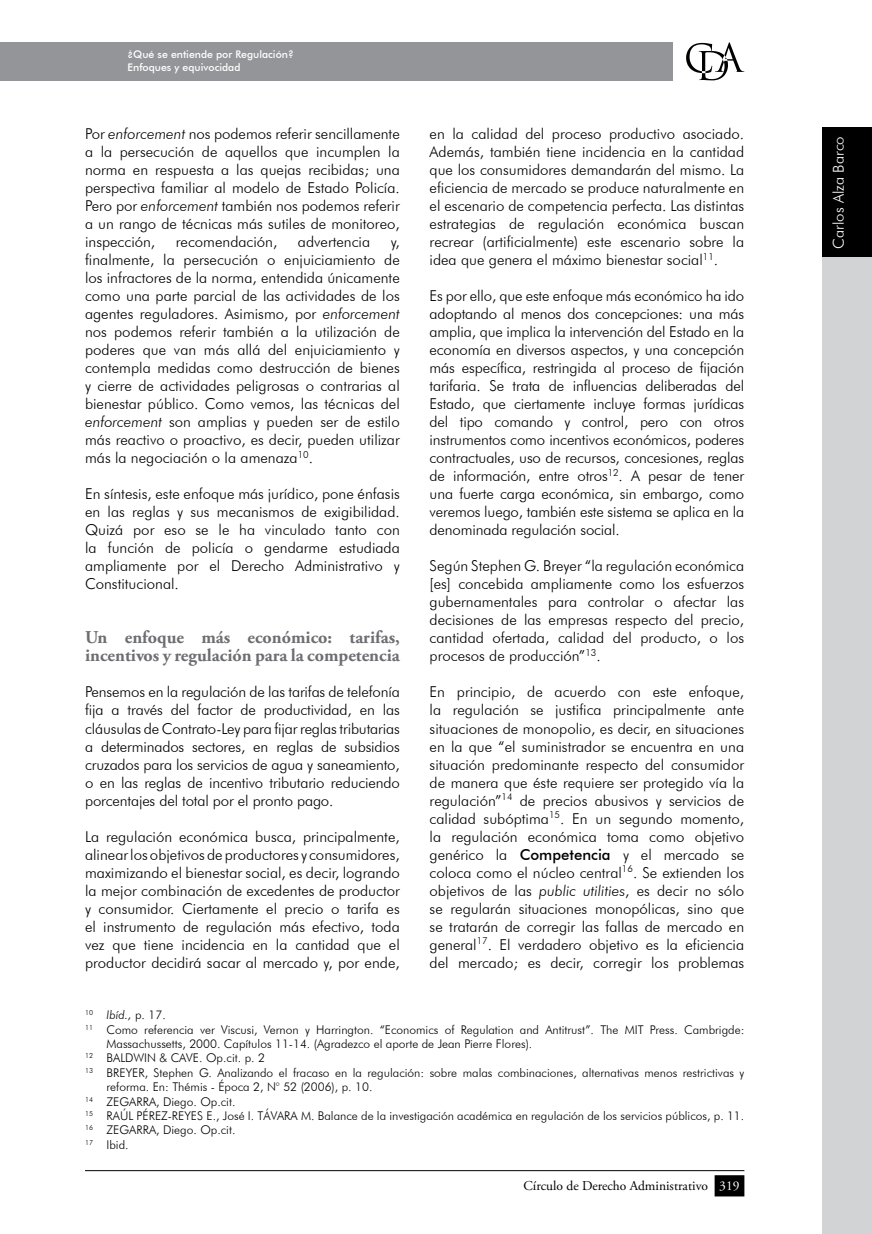
<style>
.page{position:relative;width:872px;height:1234px;background:#fff}
.page>*{position:absolute;margin:0;border:0;box-sizing:border-box;transform-origin:0 0}
.t1{font:700 18px/18px "Adobe Garamond Pro";color:#6d6e71}
.t2{font:300 15px/18px "Futura BT";color:#000;text-align:justify}
.t3{font:300 15px "Futura BT";color:#fff}
.t4{font:13.5px "Adobe Garamond Pro";color:#000}
.t5{font:300 12px "Futura BT";color:#000}
.t6{font:italic 300 12px "Futura BT";color:#000}
.t7{font:500 10.5px/12.6px "Futura BT";color:#fff}
.s1{font-style:italic}
.s2{font-weight:500}
.s3{font-style:normal}
.s4{color:#fff}
</style>
<div class="page">
<div style="left:822px;top:211px;width:50px;height:1022px;background:#d1d3d4"></div>
<div style="left:822px;top:128px;width:50px;height:129px;background:#000"></div>
<div style="left:0;top:43px;width:673px;height:38px;background:#939598"></div>
<svg style="left:686px;top:42px;width:58px;height:38px"></svg>
<hr style="left:85px;top:1169px;width:659px;height:1px;background:#000">
<div style="left:715px;top:1175px;width:28px;height:20px;background:#000"></div>
<div style="left:714px;top:1174px;width:30px;height:22px;border:2px solid #000"></div>
<p class="t7" style="left:128px;top:48px;width:168px">¿Qué se entiende por Regulación?<br>Enfoques y equivocidad</p>
<p class="t2" style="left:85px;top:125px;width:316px">Por <span class="s1">enforcement</span> nos podemos referir sencillamente a la persecución de aquellos que incumplen la norma en respuesta a las quejas recibidas; una perspectiva familiar al modelo de Estado Policía.<br>Pero por <span class="s1">enforcement</span> también nos podemos referir a un rango de técnicas más sutiles de monitoreo, inspección,</p>
<p class="t2" style="left:176px;top:233px;width:103px">recomendación,</p>
<p class="t2" style="left:298px;top:233px;width:74px">advertencia</p>
<p class="t2" style="left:85px;top:233px;width:316px;text-indent:306px">y, finalmente, la persecución o enjuiciamiento de los infractores de la norma, entendida únicamente como una parte parcial de las actividades de los agentes reguladores. Asimismo, por <span class="s1">enforcement </span>nos podemos referir también a la utilización de poderes que van más allá del enjuiciamiento y contempla medidas como destrucción de bienes y cierre de actividades peligrosas o contrarias al bienestar público. Como vemos, las técnicas del <span class="s1">enforcement</span> son amplias y pueden ser de estilo más reactivo o proactivo, es decir, pueden utilizar más la negociación o la amenaza<sup>10</sup>.</p>
<p class="t2" style="left:85px;top:485px;width:316px">E n síntesis, este enfoque más jurídico, pone énfasis en las reglas y sus mecanismos de exigibilidad.<br>Quizá por eso se le ha vinculado tanto con la función de policía o gendarme estudiada ampliamente por el Derecho Administrativo y Constitucional.</p>
<p class="t1" style="left:85px;top:629px;width:316px">Un enfoque más económico: tarifas, incentivos y regulación para la competencia</p>
<p class="t2" style="left:85px;top:683px;width:316px">Pensemos en la regulación de las tarifas de telefonía fija a través del factor de productividad, en las cláusulas de Contrato-Ley para fijar reglas tributarias a determinados sectores, en reglas de subsidios cruzados para los servicios de agua y saneamiento, o en las reglas de incentivo tributario reduciendo porcentajes del total por el pronto pago.</p>
<p class="t2" style="left:85px;top:827px;width:316px">La regulación económica busca, principalmente, alinear los objetivos de productores y consumidores, maximizando el bienestar social, es decir, logrando la mejor combinación de excedentes de productor y consumidor. Ciertamente el precio o tarifa es el instrumento de regulación más efectivo, toda vez que tiene incidencia en la cantidad que el productor decidirá sacar al mercado y, por ende,</p>
<p class="t2" style="left:429px;top:125px;width:316px">en la calidad del proceso productivo asociado.<br>Además, también tiene incidencia en la cantidad que los consumidores demandarán del mismo. La eficiencia de mercado se produce naturalmente en el escenario de competencia perfecta. Las distintas estrategias de regulación económica buscan recrear (artificialmente) este escenario sobre la idea que genera el máximo bienestar social<sup>11</sup>.</p>
<p class="t2" style="left:429px;top:287px;width:316px">Es por ello, que este enfoque más económico ha ido adoptando al menos dos concepciones: una más amplia, que implica la intervención del Estado en la economía en diversos aspectos, y una concepción más específica, restringida al proceso de fijación tarifaria. Se trata de influencias deliberadas del Estado, que ciertamente incluye formas jurídicas del tipo comando y control, pero con otros instrumentos como incentivos económicos, poderes contractuales, uso de recursos, concesiones, reglas de información, entre otros<sup>12</sup>. A pesar de tener una fuerte carga económica, sin embargo, como veremos luego, también este sistema se aplica en la denominada regulación social.</p>
<p class="t2" style="left:429px;top:557px;width:316px">Según Stephen G. Breyer “la regulación económica [es] concebida ampliamente como los esfuerzos gubernamentales para controlar o afectar las decisiones de las empresas respecto del precio, cantidad ofertada, calidad del producto, o los procesos de producción”<sup>13</sup>.</p>
<p class="t2" style="left:429px;top:683px;width:316px">E n principio, de acuerdo con este enfoque, la regulación se justifica principalmente ante situaciones de monopolio, es decir, en situaciones en la que “el suministrador se encuentra en una situación predominante respecto del consumidor de manera que éste requiere ser protegido vía la regulación”<sup>14</sup> de precios abusivos y servicios de calidad subóptima<sup>15</sup>. En un segundo momento, la regulación económica toma como objetivo genérico la <span class="s2">Competencia</span> y el mercado se coloca como el núcleo central<sup>16</sup>. Se extienden los objetivos de las <span class="s1">public utilities</span>, es decir no sólo se regularán situaciones monopólicas, sino que se tratarán de corregir las fallas de mercado en general<sup>17</sup>. E l verdadero objetivo es la eficiencia del mercado; es decir, corregir los problemas</p>
<p class="t6" style="left:85px;top:1007px;width:82px"><sup>10</sup> Ibíd., <span class="s3">p. 17.</span></p>
<p class="t5" style="left:85px;top:1021px;width:660px"><sup>11</sup> Como referencia ver Viscusi, Vernon y Harrington. “Economics of Regulation and Antitrust”. The MIT Press. Cambrigde:</p>
<p class="t5" style="left:107px;top:1036px;width:427px">Massachussetts, 2000. Capítulos 11-14. (Agradezco el aporte de Jean Pierre Flores).</p>
<p class="t5" style="left:85px;top:1050px;width:181px"><sup>12</sup> Baldwin &amp; Cave. Op.cit. p. 2</p>
<p class="t5" style="left:85px;top:1064px;width:660px"><sup>13</sup> Breyer, Stephen G. Analizando el fracaso en la regulación: sobre malas combinaciones, alternativas menos restrictivas y</p>
<p class="t5" style="left:107px;top:1079px;width:267px">reforma. E n: Thémis - Época 2, N° 52 (2006), p. 10.</p>
<p class="t5" style="left:85px;top:1093px;width:152px"><sup>14</sup> Zegarra, Diego. Op.cit.</p>
<p class="t5" style="left:85px;top:1108px;width:660px"><sup>15</sup> Raúl Pérez-Reyes E ., José I . Távara M. Balance de la investigación académica en regulación de los servicios públicos, p. 11.</p>
<p class="t5" style="left:85px;top:1122px;width:152px"><sup>16</sup> Zegarra, Diego. Op.cit.</p>
<p class="t5" style="left:85px;top:1136px;width:45px"><sup>17</sup> Ibid.</p>
<p class="t4" style="left:523px;top:1176px;width:217px">Círculo de Derecho Administrativo <span class="s4">319</span></p>
<p class="t3" style="left:829px;top:248px;width:114px;rotate:-90deg">Carlos Alza Barco</p>
</div>
